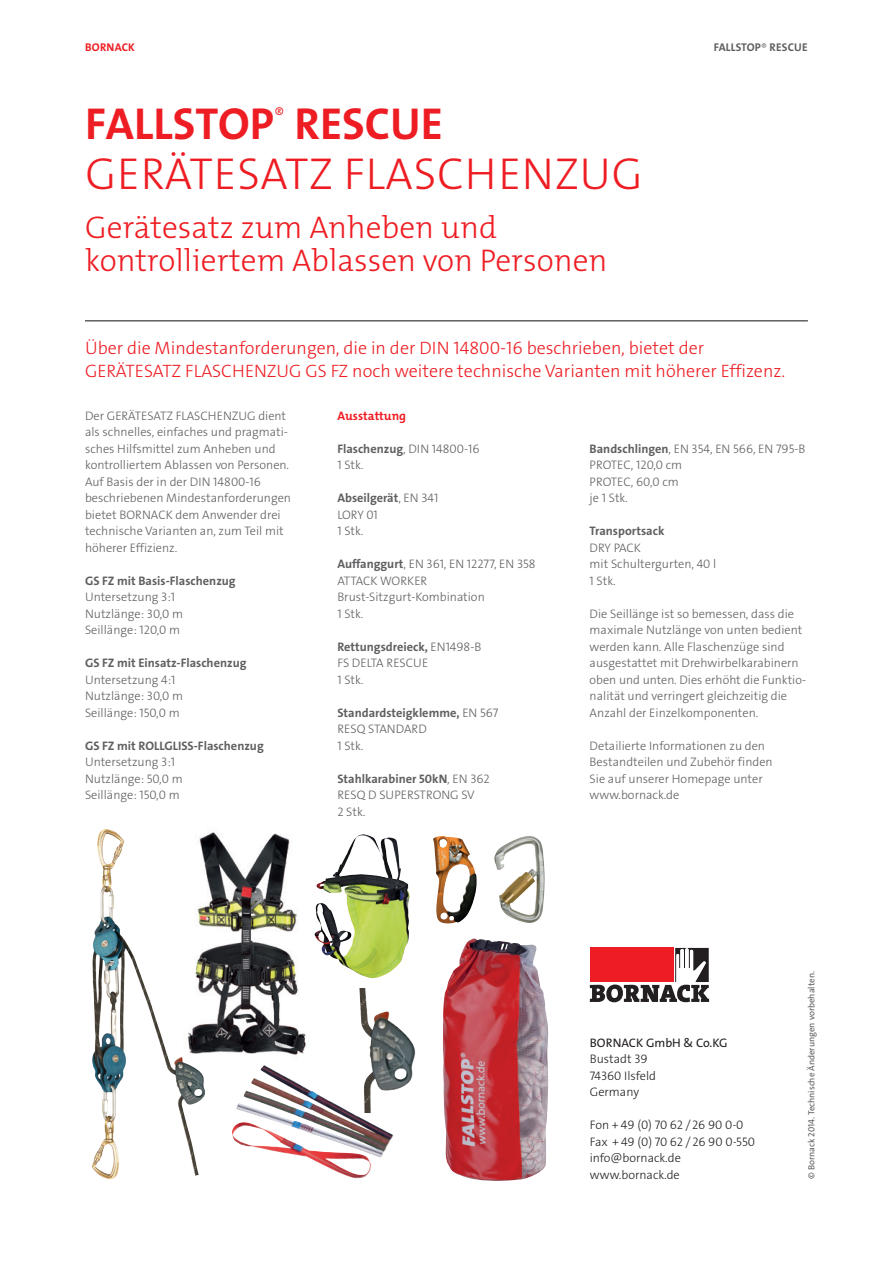
<style>
.page{position:relative;width:893px;height:1263px;background:#fff}
.page>*{position:absolute;margin:0;border:0;box-sizing:border-box;transform-origin:0 0}
.Produktblatt_HL_30pt{font:300 45px "The Mix E2 s";letter-spacing:.02em;color:#ee1d23}
.Produktblatt_HL_30pt-2{font:700 45px "The Mix E2 s";color:#ee1d23}
.Produktblatt_Claim_2{font:300 31.5px/33px "The Mix E2 s";color:#ee1d23}
.Produktblatt_HL_30pt-3{font:300 18.75px "The Mix E2 s";color:#ee1d23}
.Produktblatt_Introte{font:18px/23.1px "The Sans LP3 Lig";color:#ee1d23}
.Produktblatt_Fließte{font:12.3px/16.5px "The Sans LP3 Lig";color:#5f5f62}
.Produktblatt_Fließte-2{font:12.3px "The Sans LP7 Bld";color:#5f5f62}
.t1{font:12.3px/16.5px "The Sans LP3 Lig";color:#231f20}
.t2{font:12.3px "The Sans LP5 Plain";color:#231f20}
.Produktblatt_Fließte-3{font:700 12.3px "The Mix E2 s";color:#ee1d23}
.Produktblatt_Kopfzei{font:700 11.25px "The Mix E2 s";letter-spacing:.02em;color:#5f5f62}
.t3{font:700 11.25px "The Mix E2 s";letter-spacing:.02em;color:#ee1d23}
.Produktblatt_Bildunt{font:9px "The Sans LP5 Plain";color:#5f5f62}
.s1{font-weight:300;font-size:10.5px}
.s2{font-family:"The Sans LP7 Bld"}
.s3{font-family:"The Sans LP3 Lig"}
</style>
<div class="page">
<svg style="left:590px;top:948px;width:119px;height:54px"></svg>
<img style="left:176px;top:832px;width:150px;height:229px">
<hr style="left:85px;top:320px;width:723px;height:2px;background:#5f5f62">
<img style="left:359px;top:988px;width:57px;height:125px">
<img style="left:443px;top:938px;width:105px;height:243px">
<img style="left:316px;top:834px;width:47px;height:59px">
<img style="left:91px;top:829px;width:85px;height:350px">
<img style="left:260px;top:1066px;width:46px;height:29px">
<img style="left:494px;top:836px;width:51px;height:87px">
<img style="left:433px;top:836px;width:44px;height:87px">
<p class="t3" style="left:85px;top:40px;width:51px">BORNACK</p>
<p class="Produktblatt_HL_30pt-2" style="left:85px;top:95px;width:191px">FALLSTOP</p>
<p class="Produktblatt_HL_30pt-3" style="left:274px;top:103px;width:12px">®</p>
<p class="Produktblatt_HL_30pt-2" style="left:294px;top:95px;width:150px">RESCUE</p>
<p class="Produktblatt_HL_30pt" style="left:85px;top:145px;width:559px">GERÄTESATZ FLASCHENZUG</p>
<p class="Produktblatt_Claim_2" style="left:85px;top:211px;width:524px">Gerätesatz zum Anheben und kontrolliertem Ablassen von Personen</p>
<p class="Produktblatt_Kopfzei" style="left:714px;top:40px;width:95px">FALLSTOP<span class="s1">®</span> RESCUE</p>
<p class="Produktblatt_Introte" style="left:85px;top:336px;width:702px">Über die Mindestanforderungen, die in der DIN 14800-16 beschrieben, bietet der<br>GERÄTESATZ FLASCHENZUG GS FZ noch weitere technische Varianten mit höherer Effizenz.</p>
<p class="Produktblatt_Fließte" style="left:85px;top:407px;width:206px">Der GERÄTESATZ FLASCHENZUG dient als schnelles, einfaches und pragmati&shy;sches Hilfsmittel zum Anheben und kontrolliertem Ablassen von Personen.</p>
<p class="Produktblatt_Fließte" style="left:85px;top:473px;width:208px">Auf Basis der in der DIN 14800-16 beschriebenen Mindestanforderungen bietet BORNACK dem Anwender drei technische Varianten an, zum Teil mit höherer Effizienz.</p>
<p class="Produktblatt_Fließte-2" style="left:85px;top:573px;width:152px">GS FZ mit Basis-Flaschenzug</p>
<p class="Produktblatt_Fließte" style="left:85px;top:589px;width:92px">Untersetzung 3:1</p>
<p class="Produktblatt_Fließte" style="left:85px;top:605px;width:100px">Nutzlänge: 30,0 m</p>
<p class="Produktblatt_Fließte" style="left:85px;top:622px;width:97px">Seillänge: 120,0 m</p>
<p class="Produktblatt_Fließte-2" style="left:85px;top:655px;width:163px">GS FZ mit Einsatz-Flaschenzug</p>
<p class="Produktblatt_Fließte" style="left:85px;top:671px;width:92px">Untersetzung 4:1</p>
<p class="Produktblatt_Fließte" style="left:85px;top:688px;width:100px">Nutzlänge: 30,0 m</p>
<p class="Produktblatt_Fließte" style="left:85px;top:704px;width:96px">Seillänge: 150,0 m</p>
<p class="Produktblatt_Fließte-2" style="left:85px;top:738px;width:180px">GS FZ mit ROLLGLISS-Flaschenzug</p>
<p class="Produktblatt_Fließte" style="left:85px;top:754px;width:92px">Untersetzung 3:1</p>
<p class="Produktblatt_Fließte" style="left:85px;top:770px;width:99px">Nutzlänge: 50,0 m</p>
<p class="Produktblatt_Fließte" style="left:85px;top:787px;width:96px">Seillänge: 150,0 m</p>
<p class="Produktblatt_Fließte-3" style="left:337px;top:408px;width:70px">Ausstattung</p>
<p class="Produktblatt_Fließte" style="left:337px;top:440px;width:144px"><span class="s2">Flaschenzug</span>, DIN 14800-16<br>1 Stk.</p>
<p class="Produktblatt_Fließte-2" style="left:337px;top:490px;width:102px">Abseilgerät<span class="s3">, EN 341</span></p>
<p class="Produktblatt_Fließte" style="left:337px;top:506px;width:42px">LORY 01<br>1 Stk.</p>
<p class="Produktblatt_Fließte" style="left:337px;top:556px;width:200px"><span class="s2">Auffanggurt</span>, EN 361, EN 12277, EN 358</p>
<p class="Produktblatt_Fließte" style="left:337px;top:572px;width:149px">ATTACK WORKER<br>Brust-Sitzgurt-Kombination<br>1 Stk.</p>
<p class="Produktblatt_Fließte-2" style="left:337px;top:639px;width:146px">Rettungsdreieck, <span class="s3">EN1498-B</span></p>
<p class="Produktblatt_Fließte" style="left:337px;top:655px;width:93px">FS DELTA RESCUE<br>1 Stk.</p>
<p class="Produktblatt_Fließte-2" style="left:337px;top:705px;width:163px">Standardsteigklemme, <span class="s3">EN 567</span></p>
<p class="Produktblatt_Fließte" style="left:337px;top:721px;width:91px">RESQ STANDARD<br>1 Stk.</p>
<p class="Produktblatt_Fließte-2" style="left:337px;top:771px;width:154px">Stahlkarabiner 50kN<span class="s3">, EN 362</span></p>
<p class="Produktblatt_Fließte" style="left:337px;top:787px;width:139px">RESQ D SUPERSTRONG SV<br>2 Stk.</p>
<p class="Produktblatt_Fließte" style="left:590px;top:440px;width:217px"><span class="s2">Bandschlingen</span>, EN 354, EN 566, EN 795-B</p>
<p class="Produktblatt_Fließte" style="left:590px;top:457px;width:94px">PROTEC, 120,0 cm</p>
<p class="Produktblatt_Fließte" style="left:590px;top:473px;width:91px">PROTEC, 60,0 cm je 1 Stk.</p>
<p class="Produktblatt_Fließte-2" style="left:590px;top:523px;width:76px">Transportsack</p>
<p class="Produktblatt_Fließte" style="left:590px;top:539px;width:128px">DRY PACK<br>mit Schultergurten, 40 l<br>1 Stk.</p>
<p class="Produktblatt_Fließte" style="left:590px;top:605px;width:218px">Die Seillänge ist so bemessen, dass die maximale Nutzlänge von unten bedient werden kann. Alle Flaschenzüge sind ausgestattet mit Drehwirbelkarabinern oben und unten. Dies erhöht die Funktio&shy;nalität und verringert gleichzeitig die Anzahl der Einzelkomponenten.</p>
<p class="Produktblatt_Fließte" style="left:590px;top:737px;width:185px">Detailierte Informationen zu den<br>Bestandteilen und Zubehör finden<br>Sie auf unserer Homepage unter www.bornack.de</p>
<p class="t2" style="left:590px;top:1035px;width:139px">BORNACK GmbH &amp; Co.KG</p>
<p class="t1" style="left:590px;top:1051px;width:68px">Bustadt 39<br>74360 Ilsfeld<br>Germany</p>
<p class="t1" style="left:590px;top:1117px;width:167px">Fon + 49 (0) 70 62 / 26 90 0-0<br>Fax + 49 (0) 70 62 / 26 90 0-550 info@bornack.de www.bornack.de</p>
<p class="Produktblatt_Bildunt" style="left:806px;top:1179px;width:209px;rotate:-90deg">© Bornack 2014. Technische Änderungen vorbehalten.</p>
</div>
